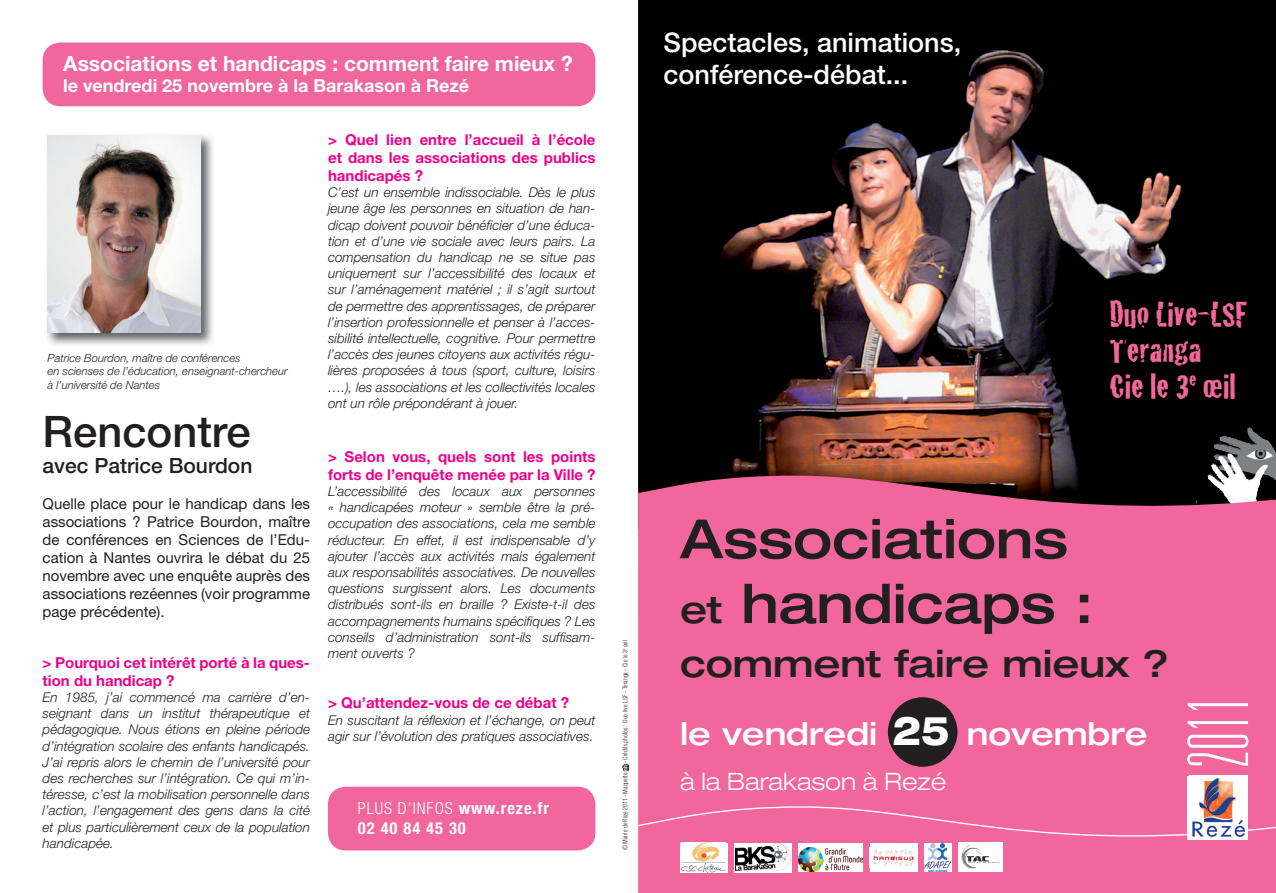
<style>
.page{position:relative;width:1276px;height:893px;background:#fff}
.page>*{position:absolute;margin:0;border:0;box-sizing:border-box;transform-origin:0 0}
.t1{font:100 ultra-condensed 83.7px "Univers";color:#fff}
.t2{font:500 expanded 54px/64.8px "Helvetica Neue";color:#231f20}
.t3{font:500 43.5px "Helvetica Neue";color:#231f20}
.t4{font:500 expanded 37.5px "Helvetica Neue";color:#231f20}
.t5{font:36px/36px "Cracked";color:#f1669c}
.t6{font:500 expanded 31.5px "Helvetica Neue";color:#fff}
.t7{font:500 27px/32.4px "Helvetica Neue";color:#fff}
.t8{font:300 expanded 24px "Helvetica Neue";color:#fff}
.t9{font:700 21px "Helvetica Neue";color:#fff}
.t10{font:500 21px "Helvetica Neue";color:#231f20}
.t11{font:700 18px "Helvetica Neue";color:#fff}
.t12{font:700 condensed 16.5px/19.8px "Helvetica Neue";letter-spacing:.06em;color:#fff}
.t13{font:15px/18px "Helvetica Neue";color:#231f20;text-align:justify}
.t14{font:700 15px/18px "Helvetica Neue";color:#ed028c}
.t15{font:italic 300 13.5px/16.2px "Helvetica Neue";color:#231f20;text-align:justify}
.t16{font:italic 300 11.25px/13.5px "Helvetica Neue";color:#231f20}
.t17{font:300 condensed 6.45px "Helvetica";color:#231f20}
.s1{font-weight:300}
.s2{font-weight:700;font-size:5.7px;color:#fff}
.s3{font-size:37.5px}
.s4{font-weight:800;font-size:39.9px}
</style>
<div class="page">
<img style="left:638px;top:0;width:638px;height:475px">
<img style="left:1207px;top:427px;width:69px;height:48px">
<svg style="left:622px;top:764px;width:7px;height:8px"></svg>
<svg style="left:638px;top:475px;width:638px;height:418px;background:#e76396"></svg>
<div style="left:328px;top:787px;width:267px;height:63px;background:#f1669c;border-radius:18px"></div>
<svg style="left:638px;top:806px;width:638px;height:30px;background:#f16ca0"></svg>
<div style="left:1187px;top:776px;width:61px;height:63px;background:#fff"></div>
<img style="left:1192px;top:778px;width:54px;height:59px">
<div style="left:888px;top:697px;width:69px;height:70px;background:#231f20;border-radius:50%"></div>
<img style="left:47px;top:135px;width:166px;height:210px">
<img style="left:48px;top:135px;width:153px;height:198px">
<div style="left:43px;top:43px;width:552px;height:63px;background:#f1669c;border-radius:18px"></div>
<div style="left:680px;top:843px;width:47px;height:29px;background:#fff"></div>
<img style="left:681px;top:843px;width:45px;height:29px">
<div style="left:734px;top:843px;width:57px;height:29px;background:#fff"></div>
<img style="left:735px;top:844px;width:55px;height:27px">
<svg style="left:923px;top:843px;width:28px;height:29px"></svg>
<img style="left:924px;top:844px;width:27px;height:28px">
<img style="left:958px;top:843px;width:44px;height:29px">
<div style="left:798px;top:843px;width:65px;height:29px;background:#fff"></div>
<img style="left:798px;top:847px;width:64px;height:25px">
<div style="left:869px;top:843px;width:48px;height:29px;background:#fff"></div>
<img style="left:873px;top:849px;width:41px;height:17px">
<h3 class="t9" style="left:63px;top:50px;width:511px">Associations et handicaps : comment faire mieux ?</h3>
<h3 class="t11" style="left:63px;top:75px;width:407px">le vendredi 25 novembre à la Barakason à Rezé</h3>
<p class="t16" style="left:48px;top:351px;width:242px">Patrice Bourdon, maître de conférences<br>en scienses de l’éducation, enseignant-chercheur à l’université de Nantes</p>
<h3 class="t3" style="left:43px;top:406px;width:209px">Rencontre</h3>
<h3 class="t10" style="left:43px;top:453px;width:211px">avec Patrice Bourdon</h3>
<p class="t13" style="left:43px;top:494px;width:269px">Quelle place pour le handicap dans les associations ? Patrice Bourdon, maître de conférences en Sciences de l’Edu&shy;cation à Nantes ouvrira le débat du 25 novembre avec une enquête auprès des associations rezéennes (voir programme page précédente).</p>
<p class="t14" style="left:43px;top:653px;width:269px">&gt; Pourquoi cet intérêt porté à la ques&shy;tion du handicap ?</p>
<p class="t15" style="left:43px;top:689px;width:269px">En 1985, j’ai commencé ma carrière d’en&shy;seignant dans un institut thérapeutique et pédagogique. Nous étions en pleine période d’intégration scolaire des enfants handicapés.<br>J’ai repris alors le chemin de l’université pour des recherches sur l’intégration. Ce qui m’in&shy;téresse, c’est la mobilisation personnelle dans l’action, l’engagement des gens dans la cité et plus particulièrement ceux de la population handicapée.</p>
<p class="t14" style="left:328px;top:130px;width:269px;text-align:justify">&gt; Quel lien entre l’accueil à l’école et dans les associations des publics handicapés ?</p>
<p class="t15" style="left:328px;top:184px;width:269px">C’est un ensemble indissociable. Dès le plus jeune âge les personnes en situation de han&shy;dicap doivent pouvoir bénéficier d’une éduca&shy;tion et d’une vie sociale avec leurs pairs. La compensation du handicap ne se situe pas uniquement sur l’accessibilité des locaux et sur l’aménagement matériel ; il s’agit surtout de permettre des apprentissages, de préparer l’insertion professionnelle et penser à l’acces&shy;sibilité intellectuelle, cognitive. Pour permettre l’accès des jeunes citoyens aux activités régu&shy;lières proposées à tous (sport, culture, loisirs ….), les associations et les collectivités locales ont un rôle prépondérant à jouer.</p>
<p class="t14" style="left:328px;top:447px;width:269px">&gt; Selon vous, quels sont les points forts de l’enquête menée par la Ville ?</p>
<p class="t15" style="left:328px;top:483px;width:270px">L’accessibilité des locaux aux personnes « handicapées moteur » semble être la pré&shy;occupation des associations, cela me semble réducteur. En effet, il est indispensable d’y ajouter l’accès aux activités mais également aux responsabilités associatives. De nouvelles questions surgissent alors. Les documents distribués sont-ils en braille ? Existe-t-il des accompagnements humains spécifiques ? Les conseils d’administration sont-ils suffisam&shy;ment ouverts ?</p>
<p class="t14" style="left:328px;top:694px;width:243px">&gt; Qu’attendez-vous de ce débat ?</p>
<p class="t15" style="left:328px;top:711px;width:269px">En suscitant la réflexion et l’échange, on peut agir sur l’évolution des pratiques associatives.</p>
<p class="t12" style="left:358px;top:798px;width:192px"><span class="s1">PLUS D’INFOS</span> www.reze.fr<br>02 40 84 45 30</p>
<p class="t17" style="left:621px;top:850px;width:212px;rotate:-90deg">© Mairie de Rezé 2011 - Maquette <span class="s2">nh</span> - Crédits photos : Duo live LSF - Teranga - Cie le 3<sup>e</sup> œil</p>
<h3 class="t7" style="left:663px;top:26px;width:299px">Spectacles, animations, conférence-débat...</h3>
<h3 class="t5" style="left:1109px;top:295px;width:140px">Duo Live-LSF<br>Teranga<br>Cie le 3<sup>e</sup> œil</h3>
<h2 class="t2" style="left:680px;top:505px;width:415px">Associations <span class="s3">et</span> handicaps :</h2>
<h3 class="t4" style="left:680px;top:640px;width:490px">comment faire mieux ?</h3>
<h3 class="t6" style="left:680px;top:714px;width:469px">le vendredi <span class="s4">25</span> novembre</h3>
<h3 class="t8" style="left:680px;top:767px;width:268px">à la Barakason à Rezé</h3>
<h1 class="t1" style="left:1175px;top:768px;width:74px;rotate:-90deg">2011</h1>
</div>
